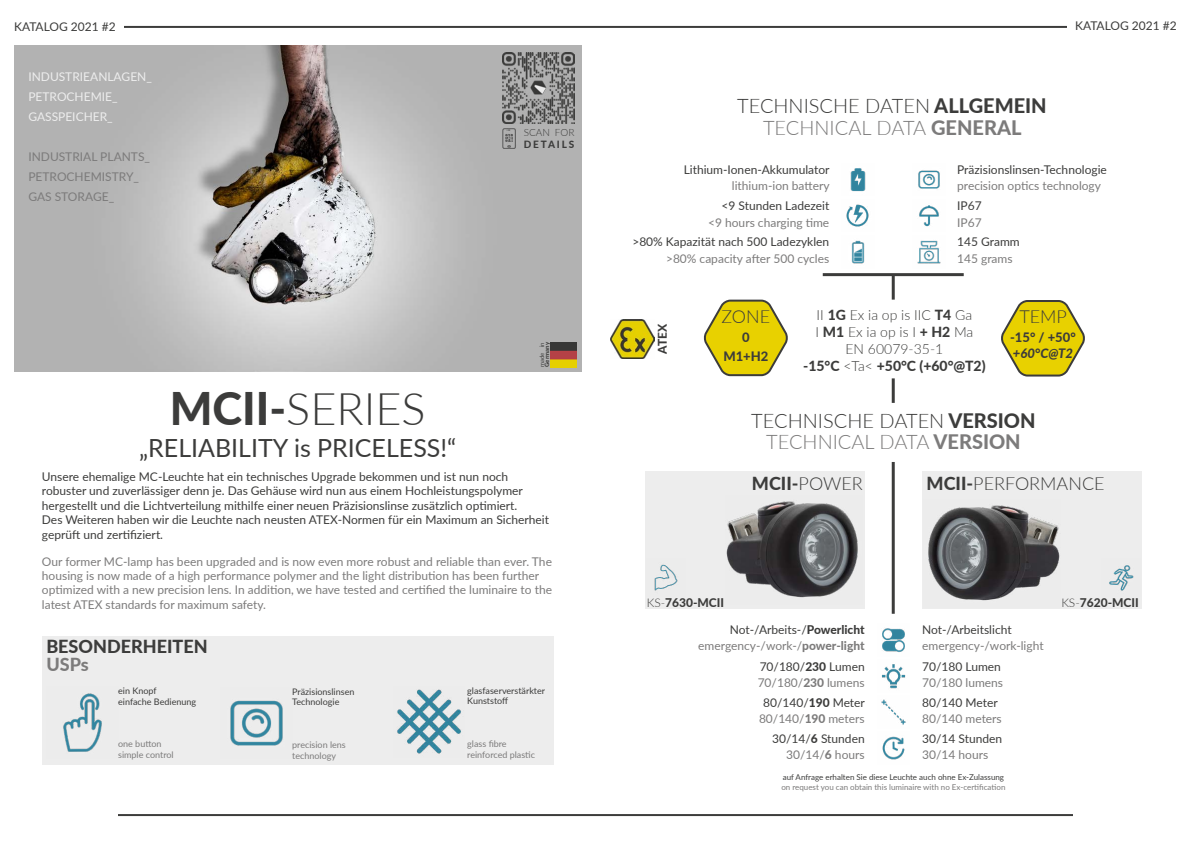
<style>
.page{position:relative;width:1191px;height:842px;background:#fff}
.page>*{position:absolute;margin:0;border:0;box-sizing:border-box;transform-origin:0 0}
.t1{font:300 45px "Lato";color:#3c3c3b}
.t2{font:25px "Lato";color:#3c3c3b}
.t3{font:300 20px/21.3px "Lato";color:#3c3c3b;text-align:center}
.t4{font:800 18px "Lato";color:#3c3c3b}
.t5{font:300 18px "Lato";color:#3c3c3b}
.t6{font:800 18px "Lato";color:#7c7b7b}
.t7{font:300 14px/16.8px "Lato";color:#3c3c3b;text-align:center}
.t8{font:800 13px/19px "Lato";color:#3c3c3b;text-align:center}
.t9{font:italic 800 13px "Lato";color:#3c3c3b}
.t10{font:12px/14.4px "Lato";color:#3c3c3b}
.t11{font:12px/14.4px "Lato";color:#7c7b7b}
.t12{font:12px/20px "Lato";color:#ededed}
.t13{font:800 12px "Lato";color:#3c3c3b}
.t14{font:300 10px "Lato";color:#3c3c3b}
.t15{font:800 10px "Lato";letter-spacing:.185em;color:#3c3c3b}
.t16{font:9px/10.8px "Lato";color:#3c3c3b}
.t17{font:9px/10.8px "Lato";color:#7c7b7b}
.t18{font:8px "Lato";color:#7c7b7b}
.t19{font:8px "Lato";color:#3c3c3b}
.t20{font:800 6px "Lato";letter-spacing:.01em;color:#3c3c3b}
.t21{font:6px "Lato";color:#3c3c3b}
.s1{font-weight:800}
.s2{color:#7c7b7b}
.s3{font-weight:800;color:#7c7b7b}
.s4{font-weight:300}
.s5{color:#3c3c3b}
.s6{font-weight:800;color:#3c3c3b}
</style>
<div class="page">
<hr style="left:118px;top:814px;width:955px;height:2px;background:#3c3c3b">
<hr style="left:124px;top:26px;width:943px;height:2px;background:#3c3c3b">
<div style="left:645px;top:471px;width:219px;height:138px;background:#ededed"></div>
<img style="left:918px;top:170px;width:22px;height:19px">
<img style="left:919px;top:205px;width:20px;height:22px">
<img style="left:917px;top:240px;width:24px;height:24px">
<img style="left:850px;top:168px;width:16px;height:24px">
<img style="left:846px;top:204px;width:23px;height:23px">
<img style="left:851px;top:240px;width:14px;height:24px">
<div style="left:922px;top:471px;width:219px;height:138px;background:#ededed"></div>
<div style="left:42px;top:636px;width:511px;height:129px;background:#ededed"></div>
<img style="left:397px;top:689px;width:64px;height:65px">
<img style="left:654px;top:564px;width:24px;height:27px">
<img style="left:1109px;top:565px;width:25px;height:26px">
<img style="left:881px;top:664px;width:25px;height:25px">
<img style="left:881px;top:699px;width:25px;height:26px">
<img style="left:882px;top:736px;width:23px;height:24px">
<img style="left:882px;top:628px;width:23px;height:24px">
<img style="left:928px;top:505px;width:132px;height:96px">
<img style="left:726px;top:501px;width:132px;height:97px">
<img style="left:230px;top:700px;width:53px;height:46px">
<img style="left:63px;top:693px;width:39px;height:59px">
<img style="left:14px;top:45px;width:567px;height:326px">
<svg style="left:1001px;top:300px;width:84px;height:77px"></svg>
<svg style="left:703px;top:299px;width:85px;height:78px"></svg>
<hr style="left:891px;top:275px;width:3px;height:25px;background:#3c3c3b">
<hr style="left:822px;top:273px;width:141px;height:3px;background:#3c3c3b">
<hr style="left:891px;top:378px;width:3px;height:25px;background:#3c3c3b">
<hr style="left:891px;top:462px;width:3px;height:152px;background:#3c3c3b">
<img style="left:503px;top:52px;width:71px;height:72px">
<img style="left:503px;top:129px;width:18px;height:19px">
<img style="left:550px;top:342px;width:26px;height:26px">
<img style="left:610px;top:319px;width:44px;height:39px">
<p class="t10" style="left:14px;top:19px;width:103px">KATALOG 2021 #2</p>
<p class="t10" style="left:1075px;top:18px;width:103px">KATALOG 2021 #2</p>
<p class="t12" style="left:28px;top:66px;width:125px">INDUSTRIEANLAGEN_<br>PETROCHEMIE_<br>GASSPEICHER_</p>
<p class="t11" style="left:28px;top:146px;width:123px;line-height:20px">INDUSTRIAL PLANTS_<br>PETROCHEMISTRY_<br>GAS STORAGE_</p>
<h1 class="t1" style="left:170px;top:378px;width:257px"><span class="s1">MCII-</span>SERIES</h1>
<h2 class="t2" style="left:139px;top:430px;width:319px">„RELIABILITY is PRICELESS!“</h2>
<p class="t14" style="left:524px;top:126px;width:52px">SCAN FOR</p>
<p class="t15" style="left:524px;top:137px;width:52px">DETAILS</p>
<p class="t21" style="left:538px;top:367px;width:26px;rotate:-90deg">made in</p>
<p class="t20" style="left:542px;top:367px;width:26px;rotate:-90deg">Germany</p>
<p class="t10" style="left:42px;top:469px;width:508px">Unsere ehemalige MC-Leuchte hat ein technisches Upgrade bekommen und ist nun noch robuster und zuverlässiger denn je. Das Gehäuse wird nun aus einem Hochleistungspolymer hergestellt und die Lichtverteilung mithilfe einer neuen Präzisionslinse zusätzlich optimiert.<br>Des Weiteren haben wir die Leuchte nach neusten ATEX-Normen für ein Maximum an Sicherheit geprüft und zertifiziert.</p>
<p class="t11" style="left:42px;top:553px;width:511px">Our former MC-lamp has been upgraded and is now even more robust and reliable than ever. The housing is now made of a high performance polymer and the light distribution has been further optimized with a new precision lens. In addition, we have tested and certified the luminaire to the latest ATEX standards for maximum safety.</p>
<h3 class="t4" style="left:46px;top:633px;width:163px">BESONDERHEITEN</h3>
<h3 class="t6" style="left:46px;top:651px;width:44px">USPs</h3>
<p class="t16" style="left:118px;top:685px;width:80px">ein Knopf<br>einfache Bedienung</p>
<p class="t17" style="left:118px;top:738px;width:57px">one button simple control</p>
<p class="t16" style="left:292px;top:685px;width:64px">Präzisionslinsen<br>Technologie</p>
<p class="t17" style="left:292px;top:739px;width:55px">precision lens technology</p>
<p class="t16" style="left:467px;top:685px;width:79px">glasfaserverstärkter<br>Kunststoff</p>
<p class="t17" style="left:467px;top:738px;width:69px">glass fibre reinforced plastic</p>
<h3 class="t3" style="left:737px;top:95px;width:311px">TECHNISCHE DATEN <span class="s1">ALLGEMEIN<br></span><span class="s2">TECHNICAL DATA</span> <span class="s3">GENERAL</span></h3>
<p class="t10" style="left:683px;top:162px;width:147px">Lithium-Ionen-Akkumulator</p>
<p class="t11" style="left:732px;top:178px;width:99px">lithium-ion battery</p>
<p class="t11" style="left:957px;top:178px;width:145px">precision optics technology</p>
<p class="t10" style="left:957px;top:162px;width:151px">Präzisionslinsen-Technologie</p>
<p class="t10" style="left:721px;top:198px;width:109px">&lt;9 Stunden Ladezeit</p>
<p class="t10" style="left:957px;top:198px;width:26px">IP67</p>
<p class="t11" style="left:708px;top:215px;width:123px">&lt;9 hours charging time</p>
<p class="t11" style="left:957px;top:215px;width:26px">IP67</p>
<p class="t10" style="left:632px;top:234px;width:198px">&gt;80% Kapazität nach 500 Ladezyklen</p>
<p class="t10" style="left:957px;top:234px;width:64px">145 Gramm</p>
<p class="t11" style="left:666px;top:251px;width:165px">&gt;80% capacity after 500 cycles</p>
<p class="t11" style="left:957px;top:251px;width:57px">145 grams</p>
<p class="t13" style="left:653px;top:354px;width:31px;rotate:-90deg">ATEX</p>
<h3 class="t5" style="left:721px;top:304px;width:50px">ZONE</h3>
<p class="t8" style="left:723px;top:327px;width:47px">0<br>M1+H2</p>
<p class="t7" style="left:803px;top:306px;width:184px">II <span class="s1">1G</span> Ex ia op is IIC <span class="s1">T4</span> Ga<br>I <span class="s1">M1</span> Ex ia op is I <span class="s1">+ H2</span> Ma<br>EN 60079-35-1<br><span class="s1">-15°C</span> &lt;Ta&lt; <span class="s1">+50°C (+60°@T2)</span></p>
<h3 class="t5" style="left:1019px;top:304px;width:49px">TEMP</h3>
<p class="t8" style="left:1010px;top:328px;width:67px">-15° / +50°</p>
<p class="t9" style="left:1013px;top:344px;width:61px">+60°C@T2</p>
<h3 class="t3" style="left:751px;top:409px;width:286px">TECHNISCHE DATEN <span class="s1">VERSION<br></span><span class="s2">TECHNICAL DATA</span> <span class="s3">VERSION</span></h3>
<h3 class="t4" style="left:752px;top:470px;width:112px">MCII-<span class="s4">POWER</span></h3>
<h3 class="t5" style="left:926px;top:471px;width:179px"><span class="s1">MCII-</span>PERFORMANCE</h3>
<p class="t13" style="left:647px;top:594px;width:79px"><span class="s4">KS-</span>7630-MCII</p>
<p class="t13" style="left:1061px;top:594px;width:79px"><span class="s4">KS-</span>7620-MCII</p>
<p class="t10" style="left:730px;top:622px;width:136px">Not-/Arbeits-/<span class="s1">Powerlicht</span></p>
<p class="t10" style="left:922px;top:622px;width:91px">Not-/Arbeitslicht</p>
<p class="t11" style="left:698px;top:638px;width:168px">emergency-/work-/<span class="s1">power-light</span></p>
<p class="t11" style="left:922px;top:638px;width:123px">emergency-/work-light</p>
<p class="t10" style="left:759px;top:659px;width:106px">70/180/<span class="s1">230</span> Lumen</p>
<p class="t10" style="left:922px;top:659px;width:80px">70/180 Lumen</p>
<p class="t11" style="left:757px;top:675px;width:108px">70/180/<span class="s1">230</span> lumens</p>
<p class="t11" style="left:922px;top:675px;width:82px">70/180 lumens</p>
<p class="t11" style="left:759px;top:694px;width:107px;line-height:16.3px;text-align:center"><span class="s5">80/140/</span><span class="s6">190</span> <span class="s5">Meter<br></span>80/140/<span class="s1">190</span> meters</p>
<p class="t10" style="left:922px;top:695px;width:77px">80/140 Meter</p>
<p class="t11" style="left:922px;top:711px;width:81px">80/140 meters</p>
<p class="t10" style="left:772px;top:731px;width:94px">30/14/<span class="s1">6</span> Stunden</p>
<p class="t10" style="left:922px;top:731px;width:82px">30/14 Stunden</p>
<p class="t11" style="left:786px;top:747px;width:80px">30/14/<span class="s1">6</span> hours</p>
<p class="t11" style="left:922px;top:747px;width:68px">30/14 hours</p>
<p class="t19" style="left:782px;top:772px;width:223px">auf Anfrage erhalten Sie diese Leuchte auch ohne Ex-Zulassung</p>
<p class="t18" style="left:781px;top:781px;width:225px">on request you can obtain this luminaire with no Ex-certification</p>
</div>
